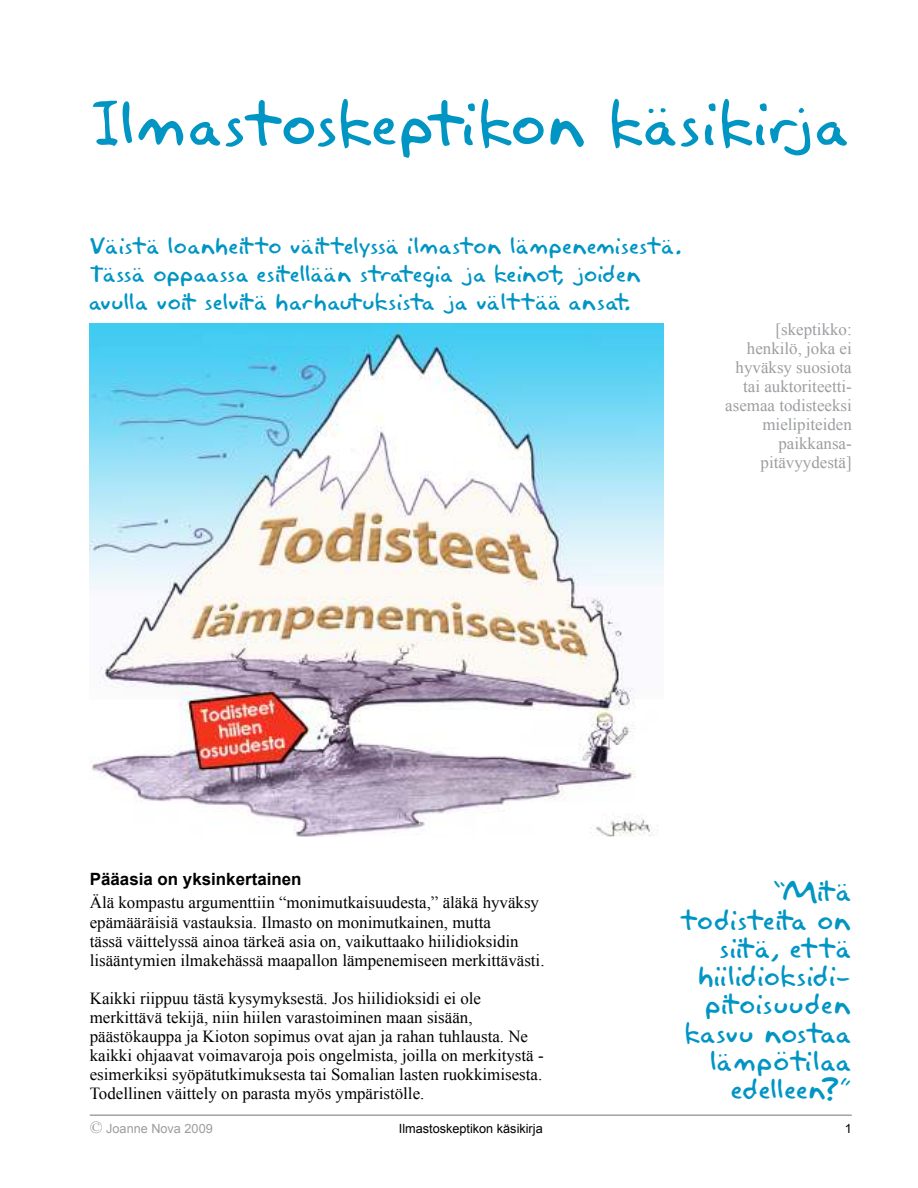
<style>
.page{position:relative;width:918px;height:1188px;background:#fff}
.page>*{position:absolute;margin:0;border:0;box-sizing:border-box;transform-origin:0 0}
.t1{font:56.4px "Akbar Plain";letter-spacing:.01em;color:#0095c3;scale:1.1 1}
.t2{font:25.35px/28.2px "Akbar Plain";letter-spacing:.015em;color:#0095c3;text-align:right;scale:1.1 1}
.t3{font:21.15px/28.2px "Akbar Plain";letter-spacing:.01em;color:#0095c3;scale:1.1 1}
.t4{font:16.95px/19px "Times New Roman";color:#000}
.t5{font:16.95px/19px "Times New Roman";color:#9b9da0;text-align:right}
.t6{font:700 16.95px "Arial";color:#000}
.t7{font:12.75px "Arial";color:#000}
.t8{font:12.75px "Arial";color:#9b9da0}
.s1{font-family:"Times New Roman";font-size:16.95px}
</style>
<div class="page">
<hr style="left:90px;top:1114px;width:762px;height:2px;background:#9b9da0">
<img style="left:90px;top:323px;width:573px;height:514px">
<h1 class="t1" style="left:92px;top:91px;width:691px">Ilmastoskeptikon käsikirja</h1>
<p class="t3" style="left:90px;top:232px;width:540px">Väistä loanheitto väittelyssä ilmaston lämpenemisestä.<br>Tässä oppaassa esitellään strategia ja keinot, joiden avulla voit selvitä harhautuksista ja välttää ansat.</p>
<p class="t5" style="left:725px;top:322px;width:128px">[skeptikko: henkilö, joka ei hyväksy suosiota tai auktoriteetti&shy;asemaa todisteeksi mielipiteiden paikkansa&shy;pitävyydestä]</p>
<p class="t6" style="left:90px;top:873px;width:213px">Pääasia on yksinkertainen</p>
<p class="t4" style="left:90px;top:895px;width:456px">Älä kompastu argumenttiin “monimutkaisuudesta,” äläkä hyväksy epämääräisiä vastauksia. Ilmasto on monimutkainen, mutta<br>tässä väittelyssä ainoa tärkeä asia on, vaikuttaako hiilidioksidin lisääntymien ilmakehässä maapallon lämpenemiseen merkittävästi.</p>
<p class="t4" style="left:90px;top:990px;width:455px">Kaikki riippuu tästä kysymyksestä. Jos hiilidioksidi ei ole merkittävä tekijä, niin hiilen varastoiminen maan sisään, päästökauppa ja Kioton sopimus ovat ajan ja rahan tuhlausta. Ne kaikki ohjaavat voimavaroja pois ongelmista, joilla on merkitystä - esimerkiksi syöpätutkimuksesta tai Somalian lasten ruokkimisesta.<br>Todellinen väittely on parasta myös ympäristölle.</p>
<h2 class="t2" style="left:682px;top:878px;width:156px">“Mitä todisteita on siitä, että hiilidioksidi&shy;pitoisuuden kasvu nostaa lämpötilaa edelleen?”</h2>
<p class="t8" style="left:90px;top:1124px;width:124px"><span class="s1">©</span> Joanne Nova 2009</p>
<p class="t7" style="left:399px;top:1124px;width:145px">Ilmastoskeptikon käsikirja</p>
<p class="t7" style="left:845px;top:1124px;width:9px">1</p>
</div>
